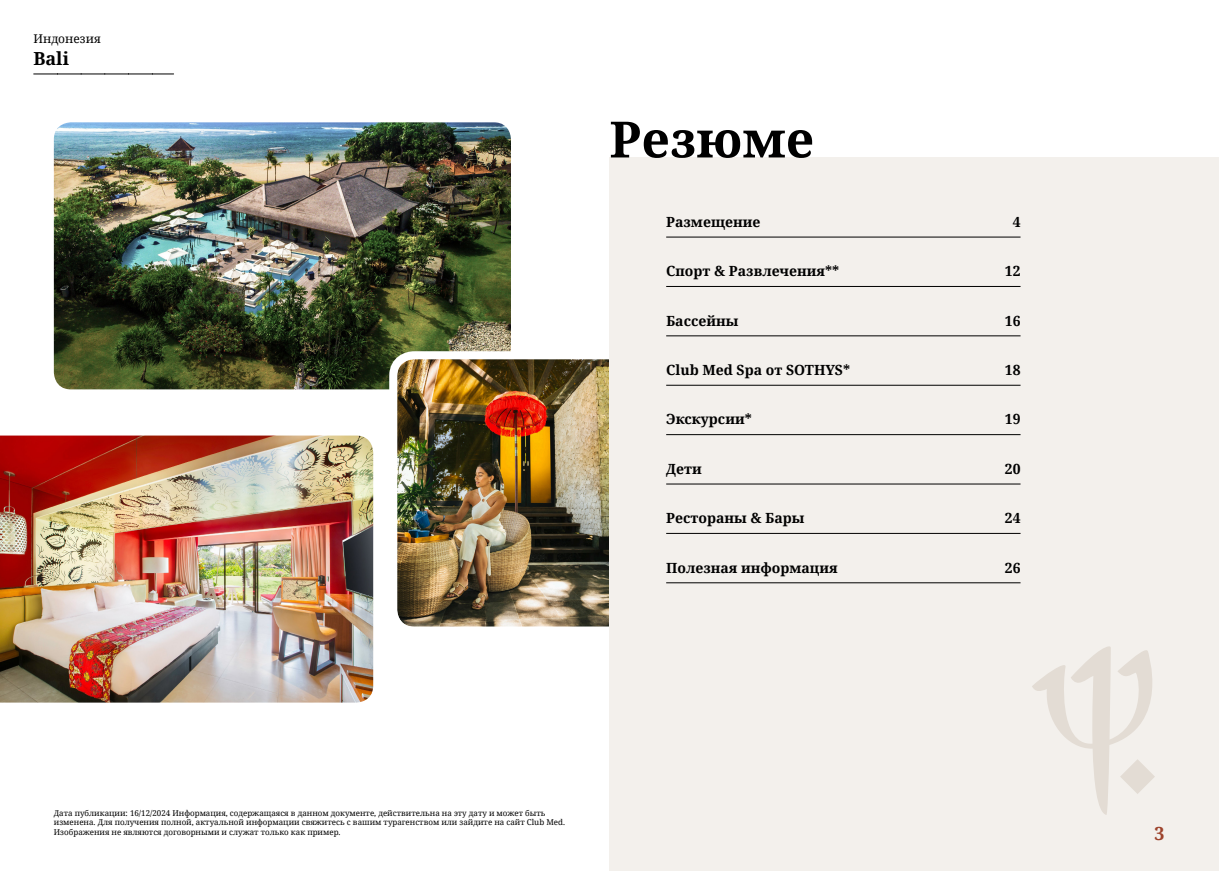
<style>
.page{position:relative;width:1219px;height:871px;background:#fff}
.page>*{position:absolute;margin:0;border:0;box-sizing:border-box;transform-origin:0 0}
.t1{font:700 50px "Noto Serif";color:#000}
.t2{font:700 18px "Noto Serif";color:#000}
.t3{font:700 18px "Noto Serif";color:#9d432c}
.t4{font:700 14px "Noto Serif";color:#000}
.t5{font:12px "Noto Serif";color:#000}
.t6{font:8px/9.6px "Noto Serif";color:#000}
</style>
<div class="page">
<img style="left:54px;top:122px;width:457px;height:267px">
<img style="left:0;top:435px;width:373px;height:267px">
<img style="left:385px;top:347px;width:224px;height:280px">
<svg style="left:34px;top:74px;width:140px;height:1px"></svg>
<div style="left:609px;top:157px;width:610px;height:713px;background:#f3f0ec"></div>
<svg style="left:1032px;top:646px;width:123px;height:169px"></svg>
<hr style="left:666px;top:236px;width:354px;height:1px;background:#000">
<hr style="left:666px;top:286px;width:354px;height:1px;background:#000">
<hr style="left:666px;top:335px;width:354px;height:1px;background:#000">
<hr style="left:666px;top:385px;width:354px;height:1px;background:#000">
<hr style="left:666px;top:434px;width:354px;height:1px;background:#000">
<hr style="left:666px;top:483px;width:354px;height:1px;background:#000">
<hr style="left:666px;top:533px;width:354px;height:1px;background:#000">
<hr style="left:666px;top:582px;width:354px;height:1px;background:#000">
<h3 class="t5" style="left:33px;top:30px;width:69px">Индонезия</h3>
<h2 class="t2" style="left:33px;top:45px;width:37px">Bali</h2>
<h1 class="t1" style="left:609px;top:104px;width:206px">Резюме</h1>
<h3 class="t4" style="left:666px;top:212px;width:96px">Размещение</h3>
<h3 class="t4" style="left:1013px;top:212px;width:9px">4</h3>
<h3 class="t4" style="left:666px;top:261px;width:174px">Спорт &amp; Развлечения**</h3>
<h3 class="t4" style="left:1005px;top:261px;width:17px">12</h3>
<h3 class="t4" style="left:666px;top:310px;width:74px">Бассейны</h3>
<h3 class="t4" style="left:1005px;top:310px;width:17px">16</h3>
<h3 class="t4" style="left:666px;top:360px;width:185px">Club Med Spa от SOTHYS*</h3>
<h3 class="t4" style="left:1005px;top:360px;width:17px">18</h3>
<h3 class="t4" style="left:666px;top:409px;width:87px">Экскурсии*</h3>
<h3 class="t4" style="left:1005px;top:409px;width:17px">19</h3>
<h3 class="t4" style="left:666px;top:458px;width:37px">Дети</h3>
<h3 class="t4" style="left:1005px;top:458px;width:17px">20</h3>
<h3 class="t4" style="left:666px;top:508px;width:140px">Рестораны &amp; Бары</h3>
<h3 class="t4" style="left:1005px;top:508px;width:17px">24</h3>
<h3 class="t4" style="left:666px;top:557px;width:173px">Полезная информация</h3>
<h3 class="t4" style="left:1005px;top:557px;width:17px">26</h3>
<p class="t6" style="left:54px;top:807px;width:513px">Дата публикации: 16/12/2024 Информация, содержащаяся в данном документе, действительна на эту дату и может быть изменена. Для получения полной, актуальной информации свяжитесь с вашим турагенством или зайдите на сайт Club Med.<br>Изображения не являются договорными и служат только как пример.</p>
<h2 class="t3" style="left:1154px;top:820px;width:12px">3</h2>
</div>
